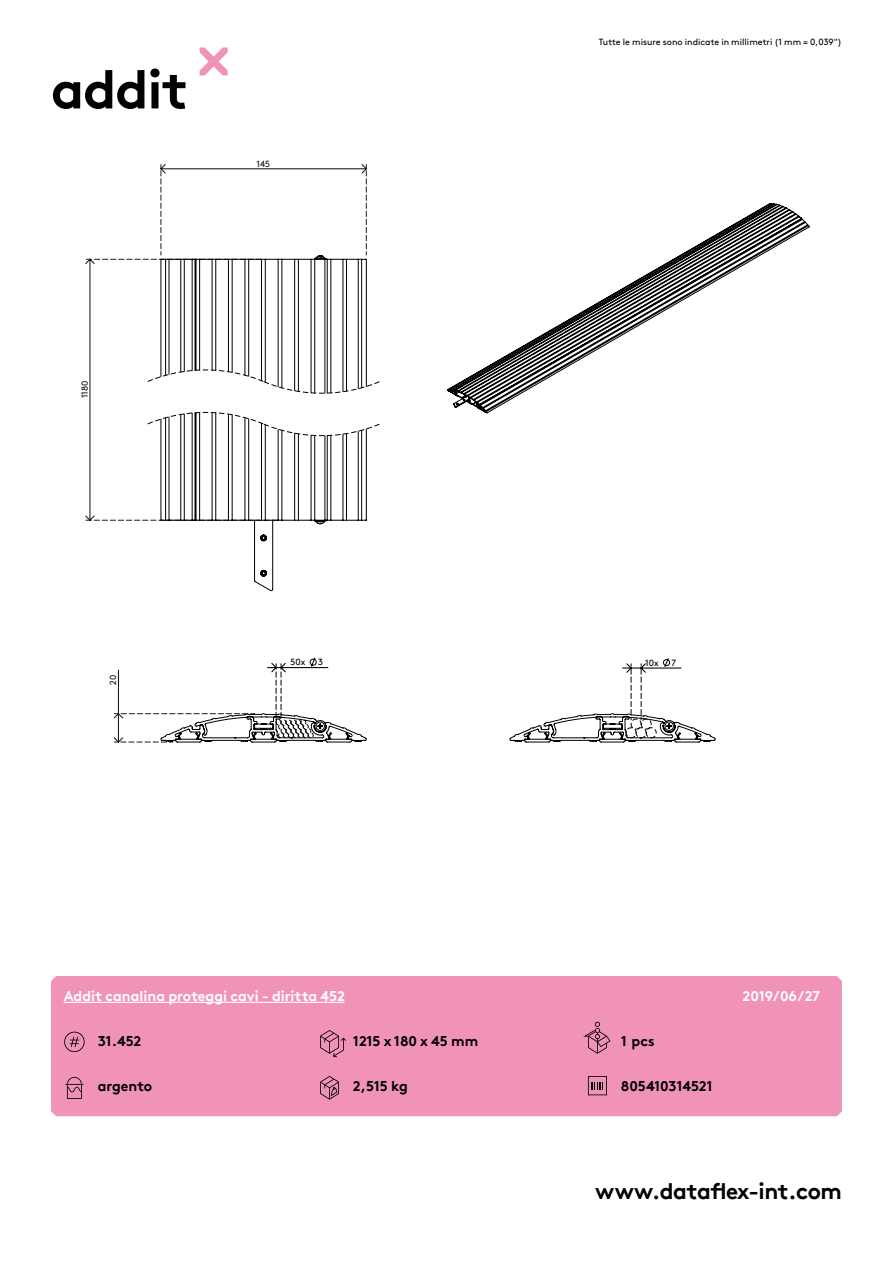
<style>
.page{position:relative;width:893px;height:1263px;background:#fff}
.page>*{position:absolute;margin:0;border:0;box-sizing:border-box;transform-origin:0 0}
.hoofdstuk{font:700 54px "Brown Pro TT";letter-spacing:-.02em;color:#000}
.t1{font:700 22.5px "Brown Pro TT";letter-spacing:-.02em;color:#000}
.specificaties{font:700 14.25px "Brown Pro TT";color:#000}
.t2{font:700 14.25px "Brown Pro TT";color:#fff}
.t3{font:9px "Brown";color:#000}
.t4{font:9px "Brown Pro TT Regular Alt";color:#191924}
.t5{font:9px "Brown Pro TT Regular Alt";color:#000}
</style>
<div class="page">
<svg style="left:200px;top:47px;width:28px;height:28px"></svg>
<div style="left:51px;top:976px;width:791px;height:140px;background:#f193b9"></div>
<svg style="left:85px;top:164px;width:295px;height:357px"></svg>
<svg style="left:160px;top:255px;width:207px;height:336px"></svg>
<svg style="left:447px;top:203px;width:363px;height:211px"></svg>
<svg style="left:113px;top:657px;width:603px;height:86px"></svg>
<svg style="left:64px;top:1032px;width:21px;height:20px"></svg>
<svg style="left:65px;top:1077px;width:18px;height:22px"></svg>
<svg style="left:320px;top:1030px;width:26px;height:27px"></svg>
<svg style="left:583px;top:1022px;width:27px;height:32px"></svg>
<svg style="left:320px;top:1076px;width:19px;height:24px"></svg>
<svg style="left:588px;top:1076px;width:19px;height:19px"></svg>
<hr style="left:64px;top:1002px;width:281px;height:1px;background:#fff">
<p class="hoofdstuk" style="left:51px;top:46px;width:139px">addit</p>
<p class="t4" style="left:256px;top:157px;width:15px">145</p>
<p class="t4" style="left:78px;top:398px;width:19px;rotate:-90deg">1180</p>
<p class="t4" style="left:106px;top:685px;width:11px;rotate:-90deg">20</p>
<p class="t5" style="left:291px;top:655px;width:16px">50x</p>
<p class="t5" style="left:318px;top:655px;width:6px">3</p>
<p class="t3" style="left:599px;top:35px;width:245px">Tutte le misure sono indicate in millimetri (1 mm = 0,039")</p>
<p class="t5" style="left:645px;top:656px;width:15px">10x</p>
<p class="t5" style="left:671px;top:656px;width:6px">7</p>
<h3 class="t2" style="left:64px;top:985px;width:283px">Addit canalina proteggi cavi - diritta 452</h3>
<h3 class="t2" style="left:743px;top:985px;width:79px">2019/06/27</h3>
<h3 class="specificaties" style="left:98px;top:1029px;width:45px">31.452</h3>
<p class="specificaties" style="left:98px;top:1074px;width:56px">argento</p>
<p class="specificaties" style="left:353px;top:1029px;width:127px">1215 x 180 x 45 mm</p>
<p class="specificaties" style="left:621px;top:1029px;width:35px">1 pcs</p>
<p class="specificaties" style="left:353px;top:1074px;width:57px">2,515 kg</p>
<h3 class="specificaties" style="left:621px;top:1074px;width:93px">805410314521</h3>
<h2 class="t1" style="left:595px;top:1173px;width:248px">www.dataflex-int.com</h2>
</div>
